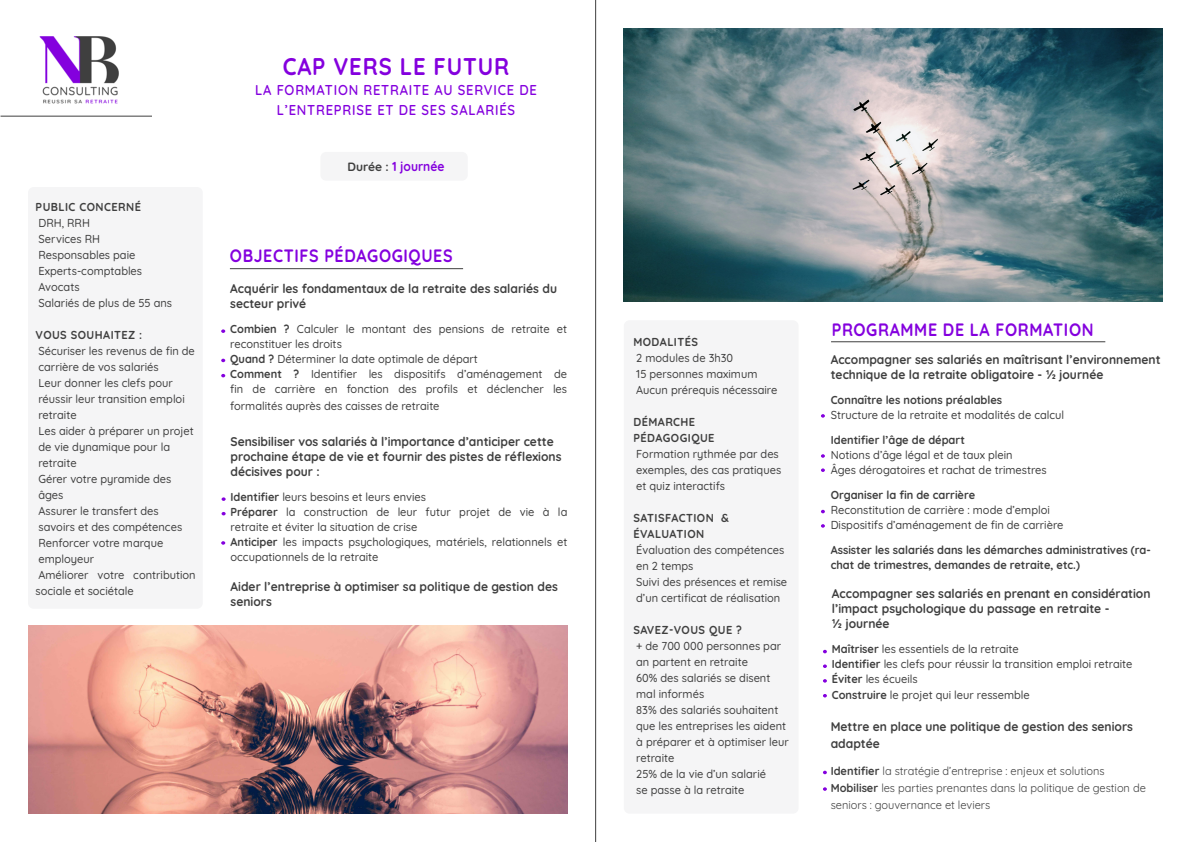
<style>
.page{position:relative;width:1191px;height:842px;background:#fff}
.page>*{position:absolute;margin:0;border:0;box-sizing:border-box;transform-origin:0 0}
.t1{font:700 24.2px "Quicksand";letter-spacing:.04em;color:#8400de;scale:.91 1}
.t2{font:700 17.9px "Quicksand";letter-spacing:.04em;color:#8400de;scale:.89 1}
.t3{font:600 14.3px/20px "Quicksand";letter-spacing:.06em;color:#8400de;text-align:center;scale:.91 1}
.t4{font:700 13.1px "Quicksand";color:#8400de;scale:.92 1}
.t5{font:700 12.6px/15px "Quicksand";color:#3f3f3f;scale:.95 1}
.t6{font:500 11.6px/16px "Quicksand";color:#3f3f3f;scale:.95 1}
.t7{font:700 11.6px/15px "Quicksand";color:#3f3f3f;scale:.95 1}
.t8{font:11.6px/17px "Quicksand";color:#3f3f3f;scale:.95 1}
.t9{font:700 11.6px/16px "Quicksand";letter-spacing:.04em;color:#3f3f3f;scale:.95 1}
.s1{font-size:12px;color:#3f3f3f}
.s2{font-weight:700}
</style>
<div class="page">
<div style="left:28px;top:187px;width:175px;height:422px;background:#f5f5f6;border-radius:6px"></div>
<svg style="left:221px;top:329px;width:4px;height:4px"></svg>
<hr style="left:595px;top:0;width:1px;height:842px;background:#3f3f3f">
<div style="left:320px;top:152px;width:148px;height:29px;background:#f5f5f6;border-radius:6px"></div>
<hr style="left:230px;top:268px;width:233px;height:1px;background:#3f3f3f">
<div style="left:624px;top:320px;width:174px;height:494px;background:#f5f5f6;border-radius:6px"></div>
<hr style="left:831px;top:341px;width:274px;height:1px;background:#3f3f3f">
<svg style="left:221px;top:359px;width:4px;height:3px"></svg>
<svg style="left:221px;top:374px;width:4px;height:3px"></svg>
<svg style="left:221px;top:497px;width:5px;height:4px"></svg>
<svg style="left:221px;top:512px;width:5px;height:3px"></svg>
<svg style="left:221px;top:541px;width:4px;height:4px"></svg>
<svg style="left:821px;top:414px;width:4px;height:4px"></svg>
<svg style="left:821px;top:454px;width:4px;height:4px"></svg>
<svg style="left:821px;top:468px;width:4px;height:4px"></svg>
<svg style="left:821px;top:510px;width:4px;height:3px"></svg>
<svg style="left:821px;top:524px;width:4px;height:4px"></svg>
<svg style="left:823px;top:650px;width:4px;height:3px"></svg>
<svg style="left:823px;top:679px;width:4px;height:4px"></svg>
<svg style="left:823px;top:694px;width:4px;height:3px"></svg>
<svg style="left:823px;top:664px;width:4px;height:4px"></svg>
<img style="left:28px;top:625px;width:539px;height:189px">
<img style="left:624px;top:28px;width:538px;height:274px">
<hr style="left:1px;top:116px;width:151px;height:1px;background:#3f3f3f">
<img style="left:39px;top:36px;width:80px;height:68px">
<svg style="left:823px;top:771px;width:4px;height:3px"></svg>
<svg style="left:823px;top:787px;width:4px;height:4px"></svg>
<h1 class="t1" style="left:283px;top:46px;width:251px">CAP VERS LE FUTUR</h1>
<p class="t3" style="left:255px;top:78px;width:311px">LA FORMATION RETRAITE AU SERVICE DE<br>L’ENTREPRISE ET DE SES SALARIÉS</p>
<p class="t4" style="left:347px;top:155px;width:107px"><span class="s1">Durée :</span> 1 journée</p>
<p class="t9" style="left:36px;top:198px;width:112px">PUBLIC CONCERNÉ</p>
<p class="t6" style="left:38px;top:214px;width:142px">DRH, RRH<br>Services RH<br>Responsables paie<br>Experts-comptables<br>Avocats<br>Salariés de plus de 55 ans</p>
<p class="t9" style="left:36px;top:326px;width:114px">VOUS SOUHAITEZ :</p>
<p class="t6" style="left:36px;top:342px;width:170px">Sécuriser les revenus de fin de carrière de vos salariés<br>Leur donner les clefs pour réussir leur transition emploi retraite<br>Les aider à préparer un projet de vie dynamique pour la retraite<br>Gérer votre pyramide des âges<br>Assurer le transfert des<br>savoirs et des compétences<br>Renforcer votre marque employeur<br>Améliorer votre contribution sociale et sociétale</p>
<p class="t5" style="left:830px;top:351px;width:349px">Accompagner ses salariés en maîtrisant l’environnement technique de la retraite obligatoire - ½ journée</p>
<h2 class="t2" style="left:230px;top:241px;width:252px">OBJECTIFS PÉDAGOGIQUES</h2>
<p class="t5" style="left:230px;top:280px;width:345px">Acquérir les fondamentaux de la retraite des salariés du secteur privé</p>
<p class="t6" style="left:230px;top:320px;width:356px;line-height:15px"><span class="s2">Combien ?</span> Calculer le montant des pensions de retraite et reconstituer les droits<br><span class="s2">Quand ?</span> Déterminer la date optimale de départ<br><span class="s2">Comment ?</span> Identifier les dispositifs d’aménagement de fin de carrière en fonction des profils et déclencher les</p>
<p class="t6" style="left:230px;top:397px;width:222px">formalités auprès des caisses de retraite</p>
<p class="t5" style="left:230px;top:433px;width:350px">Sensibiliser vos salariés à l’importance d’anticiper cette prochaine étape de vie et fournir des pistes de réflexions décisives pour :</p>
<p class="t6" style="left:230px;top:488px;width:356px;line-height:15px"><span class="s2">Identifier</span> leurs besoins et leurs envies<br><span class="s2">Préparer</span> la construction de leur futur projet de vie à la retraite et éviter la situation de crise<br><span class="s2">Anticiper</span> les impacts psychologiques, matériels, relationnels et occupationnels de la retraite</p>
<p class="t5" style="left:230px;top:578px;width:346px">Aider l’entreprise à optimiser sa politique de gestion des seniors</p>
<p class="t5" style="left:832px;top:585px;width:337px">Accompagner ses salariés en prenant en considération l’impact psychologique du passage en retraite -<br>½ journée</p>
<p class="t6" style="left:832px;top:641px;width:318px;line-height:15px"><span class="s2">Maîtriser</span> les essentiels de la retraite<br><span class="s2">Identifier</span> les clefs pour réussir la transition emploi retraite <span class="s2">Éviter</span> les écueils<br><span class="s2">Construire</span> le projet qui leur ressemble</p>
<p class="t5" style="left:830px;top:716px;width:320px;line-height:17px">Mettre en place une politique de gestion des seniors adaptée</p>
<p class="t8" style="left:830px;top:761px;width:333px"><span class="s2">Identifier</span> la stratégie d’entreprise : enjeux et solutions<br><span class="s2">Mobiliser</span> les parties prenantes dans la politique de gestion de seniors : gouvernance et leviers</p>
<h2 class="t2" style="left:831px;top:315px;width:296px">PROGRAMME DE LA FORMATION</h2>
<p class="t9" style="left:633px;top:333px;width:70px">MODALITÉS</p>
<p class="t6" style="left:636px;top:349px;width:150px">2 modules de 3h30<br>15 personnes maximum<br>Aucun prérequis nécessaire</p>
<p class="t9" style="left:633px;top:413px;width:87px">DÉMARCHE<br>PÉDAGOGIQUE</p>
<p class="t6" style="left:636px;top:445px;width:154px">Formation rythmée par des exemples, des cas pratiques et quiz interactifs</p>
<p class="t9" style="left:633px;top:509px;width:102px">SATISFACTION &amp;<br>ÉVALUATION</p>
<p class="t6" style="left:636px;top:541px;width:160px">Évaluation des compétences en 2 temps<br>Suivi des présences et remise d’un certificat de réalisation</p>
<p class="t9" style="left:633px;top:621px;width:116px">SAVEZ-VOUS QUE ?</p>
<p class="t6" style="left:636px;top:637px;width:162px">+ de 700 000 personnes par an partent en retraite<br>60% des salariés se disent mal informés<br>83% des salariés souhaitent que les entreprises les aident à préparer et à optimiser leur retraite<br>25% de la vie d’un salarié<br>se passe à la retraite</p>
<p class="t7" style="left:830px;top:391px;width:182px">Connaître les notions préalables</p>
<p class="t6" style="left:830px;top:406px;width:247px">Structure de la retraite et modalités de calcul</p>
<p class="t7" style="left:830px;top:431px;width:143px">Identifier l’âge de départ</p>
<p class="t6" style="left:830px;top:446px;width:229px;line-height:15px">Notions d’âge légal et de taux plein<br>Âges dérogatoires et rachat de trimestres</p>
<p class="t7" style="left:830px;top:486px;width:153px">Organiser la fin de carrière</p>
<p class="t6" style="left:830px;top:501px;width:246px;line-height:15px">Reconstitution de carrière : mode d’emploi<br>Dispositifs d’aménagement de fin de carrière</p>
<p class="t7" style="left:830px;top:541px;width:338px">Assister les salariés dans les démarches administratives (ra&shy;chat de trimestres, demandes de retraite, etc.)</p>
</div>
